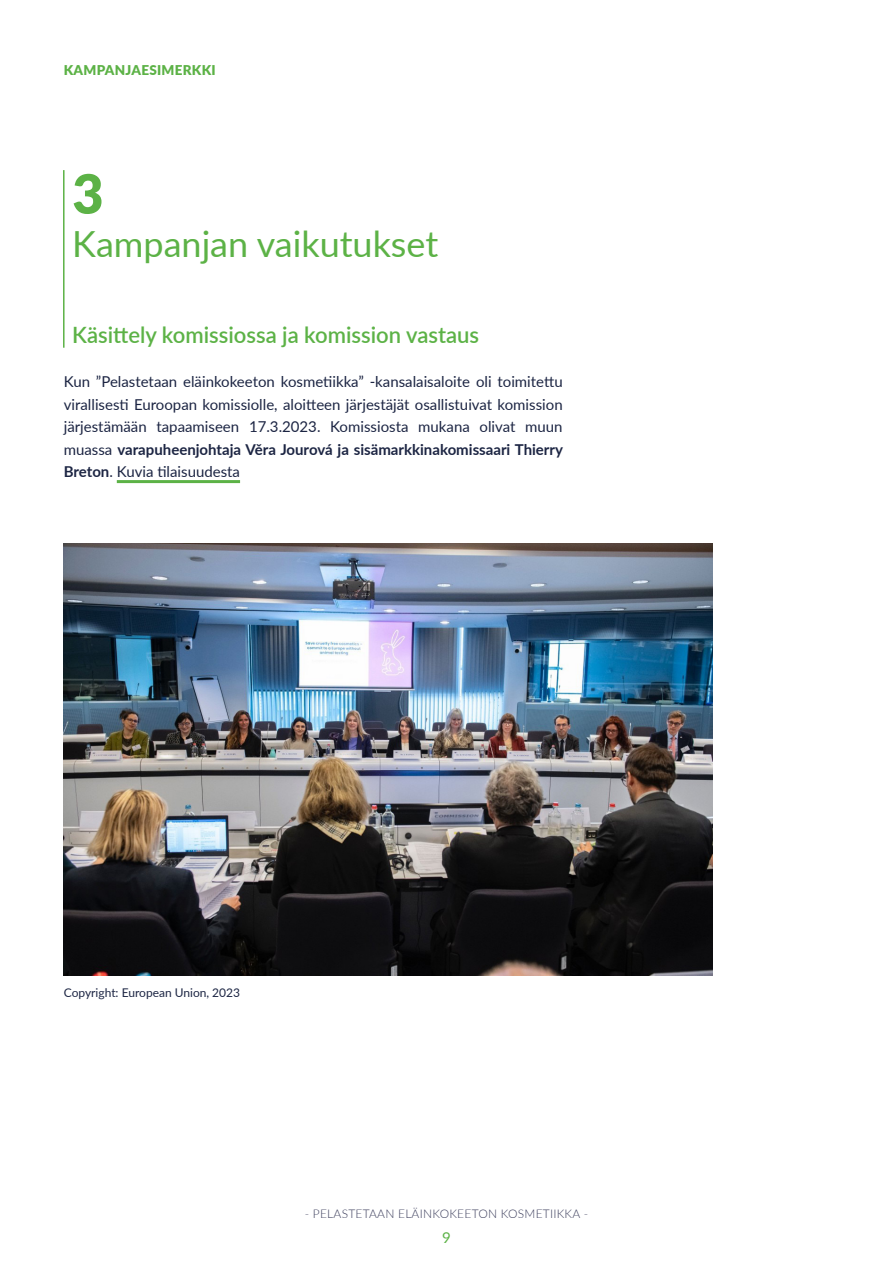
<style>
.page{position:relative;width:893px;height:1263px;background:#fff}
.page>*{position:absolute;margin:0;border:0;box-sizing:border-box;transform-origin:0 0}
.Inner_accent_color_number{font:900 54px "Lato";color:#5cb246}
.Inner_accent_title_1{font:36px "Lato";color:#5cb246}
.Inner_accent_title_2{font:600 22.5px "Lato";color:#5cb246}
.t1{font:15px/22.5px "Lato";color:#1c2543;text-align:justify}
.t2{font:15px "Lato";color:#5cb246}
.t3{font:900 13.5px "Lato";letter-spacing:.02em;color:#5cb246}
.t4{font:300 12px "Lato";letter-spacing:.02em;color:#3c3e5c}
.Box_text_dark{font:12px "Lato";color:#1c2543}
.s1{font-weight:700}
</style>
<div class="page">
<hr style="left:63px;top:170px;width:2px;height:178px;background:#5cb246">
<hr style="left:117px;top:480px;width:123px;height:3px;background:#5cb246">
<img style="left:64px;top:543px;width:649px;height:433px">
<p class="t3" style="left:64px;top:60px;width:153px">KAMPANJAESIMERKKI</p>
<p class="Inner_accent_color_number" style="left:72px;top:153px;width:33px">3</p>
<p class="Inner_accent_title_1" style="left:72px;top:218px;width:368px">Kampanjan vaikutukset</p>
<p class="Inner_accent_title_2" style="left:72px;top:319px;width:408px">Käsittely komissiossa ja komission vastaus</p>
<p class="t1" style="left:64px;top:370px;width:501px">Kun ”Pelastetaan eläinkokeeton kosmetiikka” -kansalaisaloite oli toimitettu virallisesti Euroopan komissiolle, aloitteen järjestäjät osallistuivat komission järjestämään tapaamiseen 17.3.2023. Komissiosta mukana olivat muun muassa <span class="s1">varapuheenjohtaja Věra Jourová ja sisämarkkinakomissaari Thierry Breton</span>. Kuvia tilaisuudesta</p>
<p class="Box_text_dark" style="left:64px;top:984px;width:178px">Copyright: European Union, 2023</p>
<p class="t4" style="left:305px;top:1206px;width:285px">- PELASTETAAN ELÄINKOKEETON KOSMETIIKKA -</p>
<p class="t2" style="left:442px;top:1227px;width:10px">9</p>
</div>
